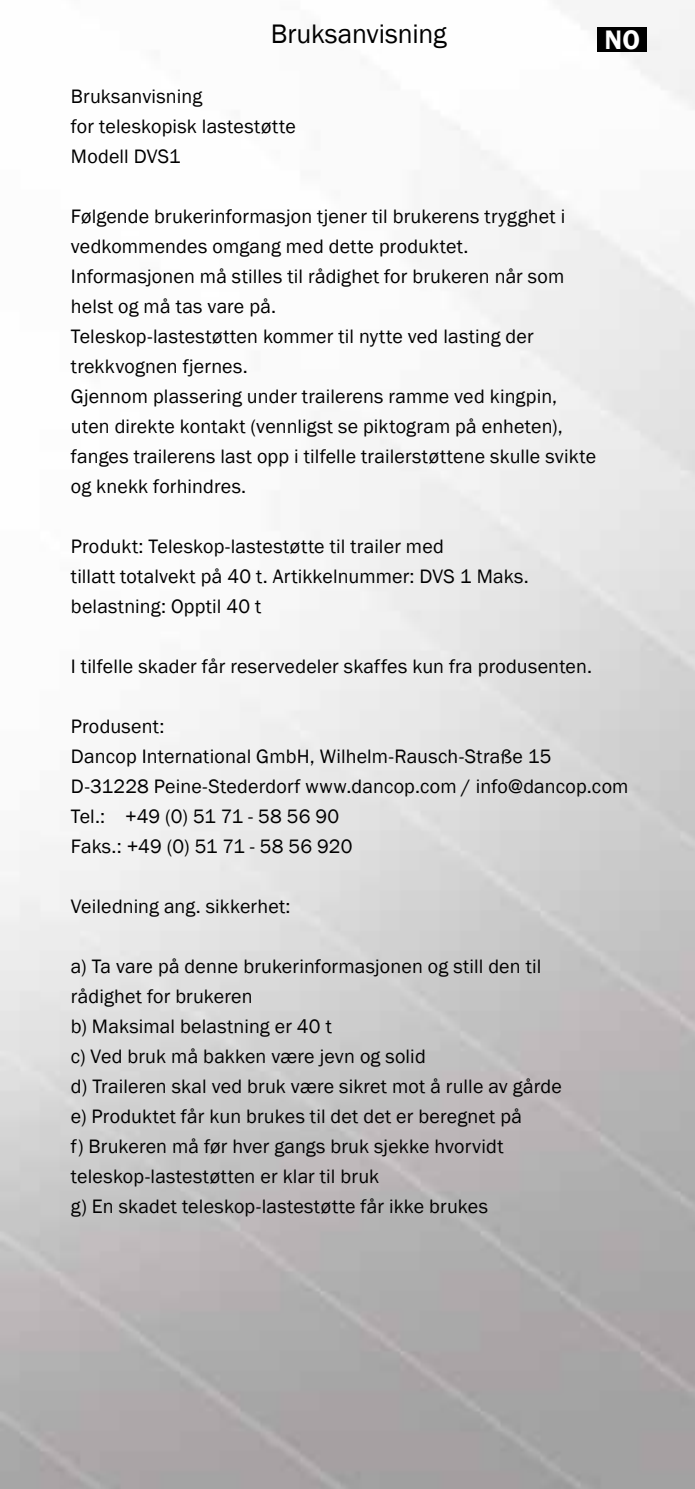
<style>
.page{position:relative;width:695px;height:1489px;background:#fff}
.page>*{position:absolute;margin:0;border:0;box-sizing:border-box;transform-origin:0 0}
.t1{font:27.5px "Franklin Gothic";letter-spacing:-.005em;color:#000}
.t2{font:600 27.5px "Franklin Gothic";color:#fff}
.t3{font:20px/30px "Franklin Gothic";letter-spacing:.01em;color:#000}
</style>
<div class="page">
<div style="left:597px;top:27px;width:50px;height:25px;background:#000"></div>
<h1 class="t1" style="left:271px;top:16px;width:177px">Bruksanvisning</h1>
<p class="t3" style="left:71px;top:81px;width:226px">Bruksanvisning<br>for teleskopisk lastestøtte<br>Modell DVS1</p>
<h1 class="t2" style="left:604px;top:23px;width:37px">NO</h1>
<p class="t3" style="left:71px;top:201px;width:526px">Følgende brukerinformasjon tjener til brukerens trygghet i vedkommendes omgang med dette produktet.<br>Informasjonen må stilles til rådighet for brukeren når som helst og må tas vare på.<br>Teleskop-lastestøtten kommer til nytte ved lasting der trekkvognen fjernes.<br>Gjennom plassering under trailerens ramme ved kingpin, uten direkte kontakt (vennligst se piktogram på enheten), fanges trailerens last opp i tilfelle trailerstøttene skulle svikte og knekk forhindres.</p>
<p class="t3" style="left:71px;top:531px;width:459px">Produkt: Teleskop-lastestøtte til trailer med<br>tillatt totalvekt på 40 t. Artikkelnummer: DVS 1 Maks. belastning: Opptil 40 t</p>
<p class="t3" style="left:71px;top:651px;width:522px">I tilfelle skader får reservedeler skaffes kun fra produsenten.</p>
<p class="t3" style="left:71px;top:711px;width:559px">Produsent:<br>Dancop International GmbH, Wilhelm-Rausch-Straße 15<br>D-31228 Peine-Stederdorf www.dancop.com / info@dancop.com Tel.: +49 (0) 51 71 - 58 56 90<br>Faks.: +49 (0) 51 71 - 58 56 920</p>
<p class="t3" style="left:71px;top:891px;width:221px">Veiledning ang. sikkerhet:</p>
<p class="t3" style="left:71px;top:951px;width:492px">a) Ta vare på denne brukerinformasjonen og still den til rådighet for brukeren<br>b) Maksimal belastning er 40 t<br>c) Ved bruk må bakken være jevn og solid<br>d) Traileren skal ved bruk være sikret mot å rulle av gårde e) Produktet får kun brukes til det det er beregnet på<br>f) Brukeren må før hver gangs bruk sjekke hvorvidt teleskop-lastestøtten er klar til bruk<br>g) En skadet teleskop-lastestøtte får ikke brukes</p>
</div>
